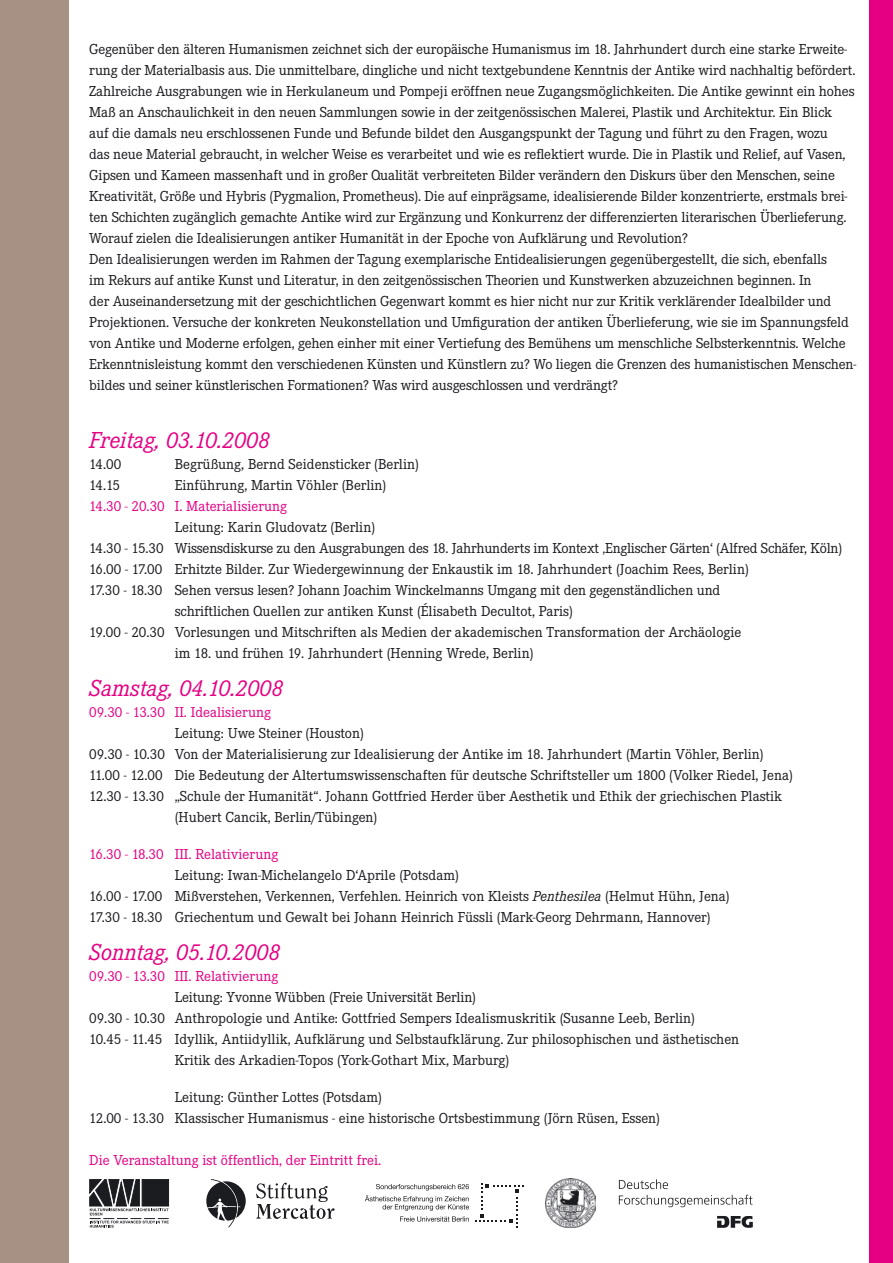
<style>
.page{position:relative;width:893px;height:1263px;background:#fff}
.page>*{position:absolute;margin:0;border:0;box-sizing:border-box;transform-origin:0 0}
.t1{font:italic 24px "Corporate E";color:#e50083}
.t2{font:15px/21px "Corporate E";letter-spacing:-.01em;color:#1b1c20}
.t3{font:15px "Corporate E";color:#e50083}
.s1{font-style:italic}
</style>
<div class="page">
<div style="left:0;top:0;width:69px;height:1263px;background:#a79184"></div>
<div style="left:869px;top:0;width:24px;height:1263px;background:#e50083"></div>
<svg style="left:365px;top:1184px;width:104px;height:37px"></svg>
<img style="left:546px;top:1178px;width:49px;height:50px">
<svg style="left:619px;top:1195px;width:134px;height:12px"></svg>
<svg style="left:619px;top:1179px;width:49px;height:10px"></svg>
<svg style="left:717px;top:1216px;width:36px;height:12px"></svg>
<svg style="left:475px;top:1183px;width:48px;height:45px"></svg>
<svg style="left:89px;top:1179px;width:80px;height:49px"></svg>
<svg style="left:256px;top:1183px;width:79px;height:36px"></svg>
<svg style="left:206px;top:1179px;width:40px;height:48px"></svg>
<p class="t2" style="left:89px;top:39px;width:768px">Gegenüber den älteren Humanismen zeichnet sich der europäische Humanismus im 18. Jahrhundert durch eine starke Erweite&shy;rung der Materialbasis aus. Die unmittelbare, dingliche und nicht textgebundene Kenntnis der Antike wird nachhaltig befördert.<br>Zahlreiche Ausgrabungen wie in Herkulaneum und Pompeji eröffnen neue Zugangsmöglichkeiten. Die Antike gewinnt ein hohes Maß an Anschaulichkeit in den neuen Sammlungen sowie in der zeitgenössischen Malerei, Plastik und Architektur. Ein Blick<br>auf die damals neu erschlossenen Funde und Befunde bildet den Ausgangspunkt der Tagung und führt zu den Fragen, wozu<br>das neue Material gebraucht, in welcher Weise es verarbeitet und wie es reflektiert wurde. Die in Plastik und Relief, auf Vasen, Gipsen und Kameen massenhaft und in großer Qualität verbreiteten Bilder verändern den Diskurs über den Menschen, seine Kreativität, Größe und Hybris (Pygmalion, Prometheus). Die auf einprägsame, idealisierende Bilder konzentrierte, erstmals brei&shy;ten Schichten zugänglich gemachte Antike wird zur Ergänzung und Konkurrenz der differenzierten literarischen Überlieferung.<br>Worauf zielen die Idealisierungen antiker Humanität in der Epoche von Aufklärung und Revolution?<br>Den Idealisierungen werden im Rahmen der Tagung exemplarische Entidealisierungen gegenübergestellt, die sich, ebenfalls<br>im Rekurs auf antike Kunst und Literatur, in den zeitgenössischen Theorien und Kunstwerken abzuzeichnen beginnen. In<br>der Auseinandersetzung mit der geschichtlichen Gegenwart kommt es hier nicht nur zur Kritik verklärender Idealbilder und Projektionen. Versuche der konkreten Neukonstellation und Umfiguration der antiken Überlieferung, wie sie im Spannungsfeld von Antike und Moderne erfolgen, gehen einher mit einer Vertiefung des Bemühens um menschliche Selbsterkenntnis. Welche Erkenntnisleistung kommt den verschiedenen Künsten und Künstlern zu? Wo liegen die Grenzen des humanistischen Menschen&shy;bildes und seiner künstlerischen Formationen? Was wird ausgeschlossen und verdrängt?</p>
<h1 class="t1" style="left:89px;top:427px;width:183px">Freitag, 03.10.2008</h1>
<p class="t2" style="left:89px;top:454px;width:33px">14.00</p>
<p class="t2" style="left:175px;top:454px;width:246px">Begrüßung, Bernd Seidensticker (Berlin)</p>
<p class="t2" style="left:89px;top:475px;width:32px">14.15</p>
<p class="t2" style="left:175px;top:475px;width:213px">Einführung, Martin Vöhler (Berlin)</p>
<p class="t3" style="left:89px;top:498px;width:200px">14.30 - 20.30 I. Materialisierung</p>
<p class="t2" style="left:175px;top:517px;width:202px">Leitung: Karin Gludovatz (Berlin)</p>
<p class="t2" style="left:89px;top:538px;width:754px">14.30 - 15.30 Wissensdiskurse zu den Ausgrabungen des 18. Jahrhunderts im Kontext ‚Englischer Gärten‘ (Alfred Schäfer, Köln)</p>
<p class="t2" style="left:89px;top:559px;width:661px">16.00 - 17.00 Erhitzte Bilder. Zur Wiedergewinnung der Enkaustik im 18. Jahrhundert (Joachim Rees, Berlin)</p>
<p class="t2" style="left:89px;top:580px;width:633px">17.30 - 18.30 Sehen versus lesen? Johann Joachim Winckelmanns Umgang mit den gegenständlichen und</p>
<p class="t2" style="left:175px;top:601px;width:400px">schriftlichen Quellen zur antiken Kunst (Élisabeth Decultot, Paris)</p>
<p class="t2" style="left:89px;top:622px;width:654px">19.00 - 20.30 Vorlesungen und Mitschriften als Medien der akademischen Transformation der Archäologie</p>
<p class="t2" style="left:175px;top:643px;width:360px">im 18. und frühen 19. Jahrhundert (Henning Wrede, Berlin)</p>
<h1 class="t1" style="left:89px;top:675px;width:196px">Samstag, 04.10.2008</h1>
<p class="t3" style="left:89px;top:704px;width:183px">09.30 - 13.30 II. Idealisierung</p>
<p class="t2" style="left:175px;top:723px;width:191px">Leitung: Uwe Steiner (Houston)</p>
<p class="t2" style="left:89px;top:744px;width:676px">09.30 - 10.30 Von der Materialisierung zur Idealisierung der Antike im 18. Jahrhundert (Martin Vöhler, Berlin)</p>
<p class="t2" style="left:89px;top:765px;width:705px">11.00 - 12.00 Die Bedeutung der Altertumswissenschaften für deutsche Schriftsteller um 1800 (Volker Riedel, Jena)</p>
<p class="t2" style="left:89px;top:786px;width:694px">12.30 - 13.30 „Schule der Humanität“. Johann Gottfried Herder über Aesthetik und Ethik der griechischen Plastik</p>
<p class="t2" style="left:175px;top:807px;width:204px">(Hubert Cancik, Berlin/Tübingen)</p>
<p class="t3" style="left:89px;top:846px;width:191px">16.30 - 18.30 III. Relativierung</p>
<p class="t2" style="left:89px;top:865px;width:642px;text-indent:85px">Leitung: Iwan-Michelangelo D‘Aprile (Potsdam)<br>16.00 - 17.00 Mißverstehen, Verkennen, Verfehlen. Heinrich von Kleists <span class="s1">Penthesilea</span> (Helmut Hühn, Jena)<br>17.30 - 18.30 Griechentum und Gewalt bei Johann Heinrich Füssli (Mark-Georg Dehrmann, Hannover)</p>
<h1 class="t1" style="left:89px;top:939px;width:193px">Sonntag, 05.10.2008</h1>
<p class="t3" style="left:89px;top:968px;width:191px">09.30 - 13.30 III. Relativierung</p>
<p class="t2" style="left:175px;top:987px;width:303px">Leitung: Yvonne Wübben (Freie Universität Berlin)</p>
<p class="t2" style="left:89px;top:1008px;width:607px">09.30 - 10.30 Anthropologie und Antike: Gottfried Sempers Idealismuskritik (Susanne Leeb, Berlin)</p>
<p class="t2" style="left:89px;top:1029px;width:651px">10.45 - 11.45 Idyllik, Antiidyllik, Aufklärung und Selbstaufklärung. Zur philosophischen und ästhetischen</p>
<p class="t2" style="left:175px;top:1050px;width:336px">Kritik des Arkadien-Topos (York-Gothart Mix, Marburg)</p>
<p class="t2" style="left:89px;top:1087px;width:572px;text-indent:85px">Leitung: Günther Lottes (Potsdam)<br>12.00 - 13.30 Klassischer Humanismus - eine historische Ortsbestimmung (Jörn Rüsen, Essen)</p>
<p class="t3" style="left:89px;top:1152px;width:293px">Die Veranstaltung ist öffentlich, der Eintritt frei.</p>
</div>
